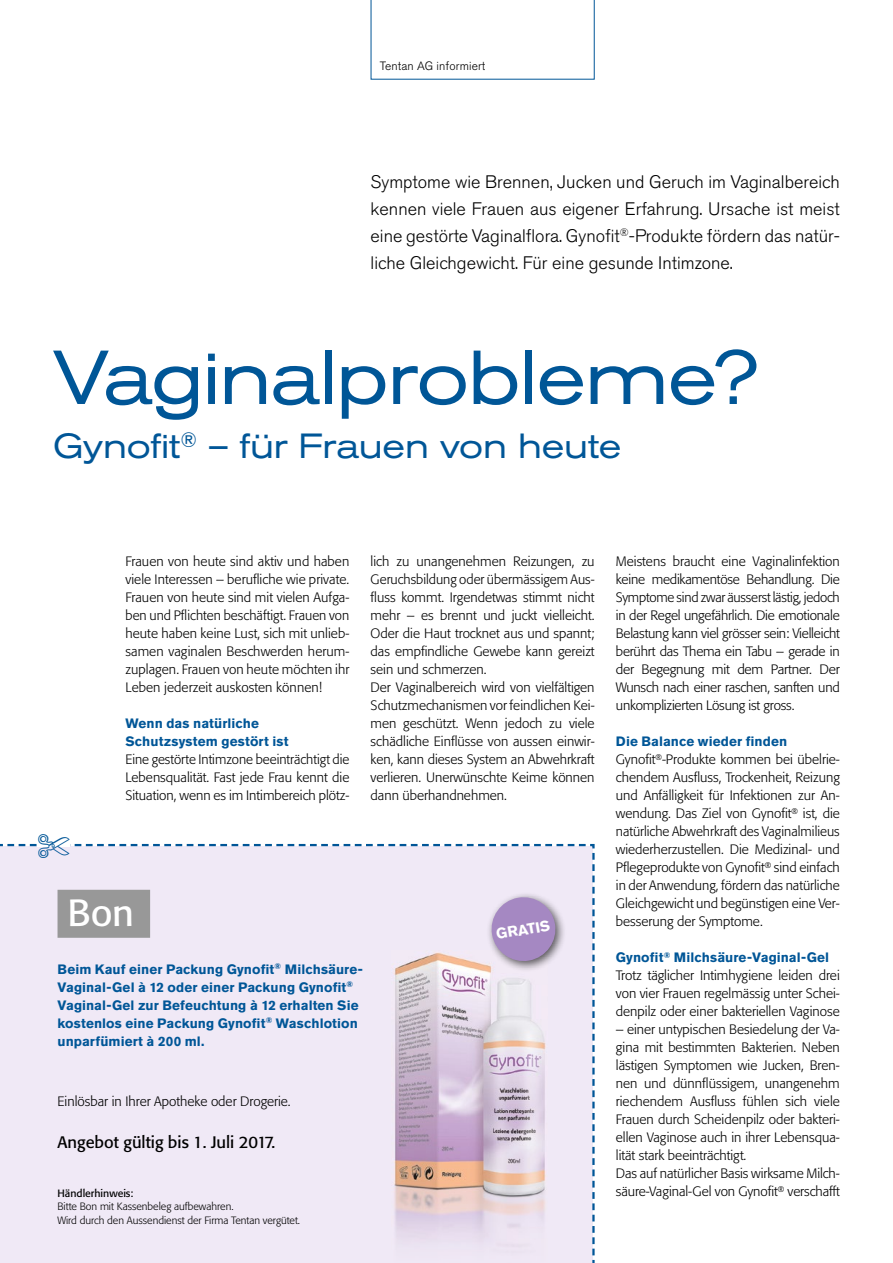
<style>
.page{position:relative;width:893px;height:1263px;background:#fff}
.page>*{position:absolute;margin:0;border:0;box-sizing:border-box;transform-origin:0 0}
.t1{font:expanded 75.6px "Akzidenz Grotesk Pro";letter-spacing:-.015em;color:#005697;scale:.95 1}
.t2{font:37.5px "Formata Pro";color:#fff}
.t3{font:expanded 34.65px "Akzidenz Grotesk Pro";letter-spacing:-.01em;color:#005697;scale:.95 1}
.t4{font:300 18px/27px "Akzidenz Grotesk Pro";color:#000;text-align:justify}
.t5{font:16.5px "Formata Pro";color:#000}
.t6{font:700 14.7px "Akzidenz Grotesk Pro";color:#fff}
.t7{font:300 13.5px/18px "Formata Pro";color:#000;text-align:justify}
.t8{font:700 13.5px/18px "Akzidenz Grotesk Pro";letter-spacing:.005em;color:#005697}
.t9{font:300 12px "Akzidenz Grotesk Pro";letter-spacing:.01em;color:#000}
.t10{font:300 12px "Formata Pro";color:#000}
.t11{font:300 10.5px/13.5px "Formata Pro";color:#000}
.t12{font:10.5px "Formata Pro";color:#000}
</style>
<div class="page">
<svg style="left:371px;top:0;width:224px;height:80px"></svg>
<div style="left:0;top:843px;width:595px;height:420px;background:#f0e9f6"></div>
<img style="left:392px;top:950px;width:156px;height:313px">
<div style="left:486px;top:892px;width:81px;height:80px;background:#000;opacity:.65"></div>
<svg style="left:489px;top:895px;width:69px;height:68px;background:#b29cc7"></svg>
<svg style="left:0;top:843px;width:586px;height:15px;background:#dddfee"></svg>
<p class="t9" style="left:380px;top:58px;width:107px">Tentan AG informiert</p>
<p class="t4" style="left:371px;top:168px;width:471px">Symptome wie Brennen, Jucken und Geruch im Vaginalbereich kennen viele Frauen aus eigener Erfahrung. Ursache ist meist eine gestörte Vaginalflora. Gynofit<sup>®</sup>-Produkte fördern das natür&shy;liche Gleichgewicht. Für eine gesunde Intimzone.</p>
<h1 class="t1" style="left:53px;top:328px;width:744px">Vaginalprobleme?</h1>
<h3 class="t3" style="left:53px;top:423px;width:600px">Gynofit<sup>®</sup> – für Frauen von heute</h3>
<p class="t7" style="left:125px;top:552px;width:225px">Frauen von heute sind aktiv und haben viele Interessen – berufliche wie private.<br>Frauen von heute sind mit vielen Aufga&shy;ben und Pflichten beschäftigt. Frauen von heute haben keine Lust, sich mit unlieb&shy;samen vaginalen Beschwerden herum&shy;zuplagen. Frauen von heute möchten ihr Leben jederzeit auskosten können!</p>
<p class="t8" style="left:125px;top:714px;width:165px">Wenn das natürliche<br>Schutzsystem gestört ist</p>
<p class="t7" style="left:125px;top:750px;width:225px">Eine gestörte Intimzone beeinträchtigt die Lebensqualität. Fast jede Frau kennt die Situation, wenn es im Intimbereich plötz-</p>
<h2 class="t2" style="left:67px;top:888px;width:68px">Bon</h2>
<p class="t8" style="left:58px;top:960px;width:307px">Beim Kauf einer Packung Gynofit<sup>®</sup> Milchsäure-Vaginal-Gel à 12 oder einer Packung Gynofit<sup>® </sup>Vaginal-Gel zur Befeuchtung à 12 erhalten Sie kostenlos eine Packung Gynofit<sup>®</sup> Waschlotion unparfümiert à 200 ml.</p>
<p class="t7" style="left:58px;top:1092px;width:235px">Einlösbar in Ihrer Apotheke oder Drogerie.</p>
<p class="t5" style="left:58px;top:1132px;width:219px">Angebot gültig bis 1. Juli 2017.</p>
<p class="t12" style="left:58px;top:1186px;width:77px">Händlerhinweis:</p>
<p class="t11" style="left:58px;top:1200px;width:244px">Bitte Bon mit Kassenbeleg aufbewahren.<br>Wird durch den Aussendienst der Firma Tentan vergütet.</p>
<p class="t10" style="left:54px;top:1220px;width:15px">40</p>
<p class="t7" style="left:371px;top:552px;width:225px;text-align:left">lich zu unangenehmen Reizungen, zu Geruchsbildung oder übermässigem Aus&shy;fluss kommt. Irgendetwas stimmt nicht mehr – es brennt und juckt vielleicht.<br>Oder die Haut trocknet aus und spannt; das empfindliche Gewebe kann gereizt sein und schmerzen.<br>Der Vaginalbereich wird von vielfältigen Schutzmechanismen vor feindlichen Kei&shy;men geschützt. Wenn jedoch zu viele schädliche Einflüsse von aussen einwir&shy;ken, kann dieses System an Abwehrkraft verlieren. Unerwünschte Keime können dann überhandnehmen.</p>
<p class="t7" style="left:616px;top:552px;width:225px">Meistens braucht eine Vaginalinfektion keine medikamentöse Behandlung. Die Symptome sind zwar äusserst lästig, jedoch in der Regel ungefährlich. Die emotionale Belastung kann viel grösser sein: Vielleicht berührt das Thema ein Tabu – gerade in der Begegnung mit dem Partner. Der Wunsch nach einer raschen, sanften und unkomplizierten Lösung ist gross.</p>
<p class="t8" style="left:616px;top:732px;width:173px">Die Balance wieder finden</p>
<p class="t7" style="left:616px;top:750px;width:225px">Gynofit<sup>®</sup>-Produkte kommen bei übelrie&shy;chendem Ausfluss, Trockenheit, Reizung und Anfälligkeit für Infektionen zur An&shy;wendung. Das Ziel von Gynofit<sup>®</sup> ist, die natürliche Abwehrkraft des Vaginalmilieus wiederherzustellen. Die Medizinal- und Pflegeprodukte von Gynofit<sup>®</sup> sind einfach in der Anwendung, fördern das natürliche Gleichgewicht und begünstigen eine Ver&shy;besserung der Symptome.</p>
<p class="t8" style="left:616px;top:948px;width:215px">Gynofit<sup>®</sup> Milchsäure-Vaginal-Gel</p>
<p class="t7" style="left:616px;top:966px;width:225px">Trotz täglicher Intimhygiene leiden drei von vier Frauen regelmässig unter Schei&shy;denpilz oder einer bakteriellen Vaginose</p>
<p class="t7" style="left:616px;top:1020px;width:225px;text-align:left">– einer untypischen Besiedelung der Va&shy;gina mit bestimmten Bakterien. Neben lästigen Symptomen wie Jucken, Bren&shy;nen und dünnflüssigem, unangenehm riechendem Ausfluss fühlen sich viele Frauen durch Scheidenpilz oder bakteri&shy;ellen Vaginose auch in ihrer Lebensqua&shy;lität stark beeinträchtigt.<br>Das auf natürlicher Basis wirksame Milch&shy;säure-Vaginal-Gel von Gynofit<sup>®</sup> verschafft</p>
<p class="t6" style="left:495px;top:925px;width:56px;rotate:-10deg">GRATIS</p>
</div>
